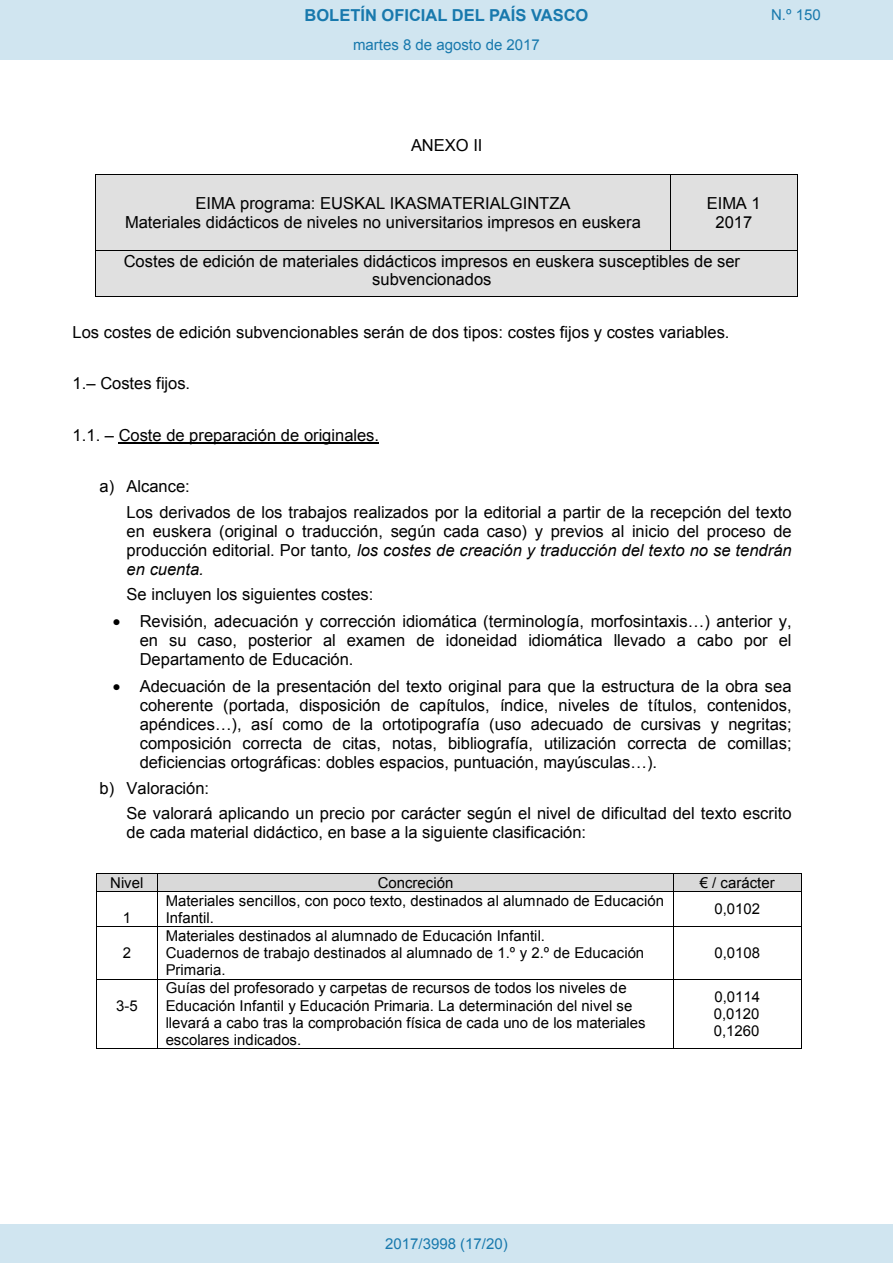
<style>
.page{position:relative;width:893px;height:1263px;background:#fff}
.page>*{position:absolute;margin:0;border:0;box-sizing:border-box;transform-origin:0 0}
.t1{font:16.5px/18.9px "Arial";color:#000;text-align:center}
.t2{font:700 16.5px "Arial";color:#1879ad}
.t3{font:15px/17.2px "Arial";color:#000}
.Paginacion_Centro{font:15px "Arial";color:#1879ad}
.s1{font-style:italic}
</style>
<div class="page">
<div style="left:96px;top:175px;width:574px;height:76px;background:#e0e0e0"></div>
<div style="left:671px;top:175px;width:126px;height:76px;background:#e0e0e0"></div>
<hr style="left:96px;top:174px;width:574px;height:1px;background:#000">
<hr style="left:671px;top:174px;width:126px;height:1px;background:#000">
<hr style="left:95px;top:175px;width:1px;height:76px;background:#000">
<hr style="left:670px;top:175px;width:1px;height:76px;background:#000">
<hr style="left:797px;top:175px;width:1px;height:76px;background:#000">
<div style="left:96px;top:251px;width:701px;height:45px;background:#e0e0e0"></div>
<hr style="left:96px;top:251px;width:574px;height:1px;background:#000">
<hr style="left:671px;top:251px;width:126px;height:1px;background:#000">
<hr style="left:95px;top:251px;width:1px;height:45px;background:#000">
<hr style="left:96px;top:296px;width:701px;height:1px;background:#000">
<hr style="left:797px;top:251px;width:1px;height:45px;background:#000">
<hr style="left:119px;top:442px;width:260px;height:2px;background:#000">
<div style="left:97px;top:874px;width:60px;height:17px;background:#d9d9d9"></div>
<div style="left:158px;top:874px;width:515px;height:17px;background:#d9d9d9"></div>
<div style="left:674px;top:874px;width:127px;height:17px;background:#d9d9d9"></div>
<hr style="left:97px;top:873px;width:60px;height:1px;background:#000">
<hr style="left:158px;top:873px;width:515px;height:1px;background:#000">
<hr style="left:674px;top:873px;width:127px;height:1px;background:#000">
<svg style="left:96px;top:873px;width:1px;height:19px"></svg>
<hr style="left:97px;top:891px;width:60px;height:1px;background:#000">
<svg style="left:157px;top:873px;width:1px;height:19px"></svg>
<hr style="left:158px;top:891px;width:515px;height:1px;background:#000">
<svg style="left:673px;top:873px;width:1px;height:19px"></svg>
<hr style="left:674px;top:891px;width:127px;height:1px;background:#000">
<svg style="left:801px;top:873px;width:1px;height:19px"></svg>
<hr style="left:96px;top:892px;width:1px;height:34px;background:#000">
<hr style="left:157px;top:892px;width:1px;height:34px;background:#000">
<hr style="left:673px;top:892px;width:1px;height:34px;background:#000">
<hr style="left:801px;top:892px;width:1px;height:34px;background:#000">
<hr style="left:97px;top:926px;width:60px;height:1px;background:#000">
<hr style="left:158px;top:926px;width:515px;height:1px;background:#000">
<hr style="left:674px;top:926px;width:127px;height:1px;background:#000">
<hr style="left:96px;top:927px;width:1px;height:52px;background:#000">
<hr style="left:157px;top:927px;width:1px;height:52px;background:#000">
<hr style="left:673px;top:927px;width:1px;height:52px;background:#000">
<hr style="left:801px;top:927px;width:1px;height:52px;background:#000">
<hr style="left:97px;top:979px;width:60px;height:1px;background:#000">
<hr style="left:158px;top:979px;width:515px;height:1px;background:#000">
<hr style="left:674px;top:979px;width:127px;height:1px;background:#000">
<hr style="left:96px;top:979px;width:1px;height:69px;background:#000">
<hr style="left:97px;top:1048px;width:60px;height:1px;background:#000">
<hr style="left:157px;top:979px;width:1px;height:69px;background:#000">
<hr style="left:158px;top:1048px;width:515px;height:1px;background:#000">
<hr style="left:673px;top:979px;width:1px;height:69px;background:#000">
<hr style="left:674px;top:1048px;width:127px;height:1px;background:#000">
<hr style="left:801px;top:979px;width:1px;height:69px;background:#000">
<div style="left:0;top:0;width:893px;height:60px;background:#d0e5f0"></div>
<div style="left:0;top:1225px;width:893px;height:38px;background:#d0e5f0"></div>
<p class="t2" style="left:305px;top:4px;width:285px">BOLETÍN OFICIAL DEL PAÍS VASCO</p>
<p class="Paginacion_Centro" style="left:771px;top:5px;width:51px">N.º 150</p>
<p class="Paginacion_Centro" style="left:353px;top:35px;width:188px">martes 8 de agosto de 2017</p>
<p class="t1" style="left:411px;top:136px;width:73px">ANEXO II</p>
<p class="t1" style="left:125px;top:194px;width:517px">EIMA programa: EUSKAL IKASMATERIALGINTZA<br>Materiales didácticos de niveles no universitarios impresos en euskera</p>
<p class="t1" style="left:707px;top:194px;width:56px">EIMA 1<br>2017</p>
<p class="t1" style="left:124px;top:252px;width:618px">Costes de edición de materiales didácticos impresos en euskera susceptibles de ser subvencionados</p>
<p class="t1" style="left:73px;top:323px;width:658px">Los costes de edición subvencionables serán de dos tipos: costes fijos y costes variables.</p>
<p class="t1" style="left:73px;top:374px;width:119px">1.– Costes fijos.</p>
<p class="t1" style="left:73px;top:426px;width:308px">1.1. – Coste de preparación de originales.</p>
<p class="t1" style="left:127px;top:473px;width:667px;line-height:26px;text-align:left;text-indent:-27px">a) Alcance:<br>Los derivados de los trabajos realizados por la editorial a partir de la recepción del texto</p>
<p class="t1" style="left:127px;top:522px;width:667px;text-align:justify">en euskera (original o traducción, según cada caso) y previos al inicio del proceso de producción editorial. Por tanto<span class="s1">, los costes de creación y traducción del texto no se tendrán en cuenta.</span></p>
<p class="t1" style="left:127px;top:585px;width:248px">Se incluyen los siguientes costes:</p>
<p class="t1" style="left:140px;top:612px;width:653px;text-align:justify;text-indent:-27px">• Revisión, adecuación y corrección idiomática (terminología, morfosintaxis…) anterior y, en su caso, posterior al examen de idoneidad idiomática llevado a cabo por el Departamento de Educación.</p>
<p class="t1" style="left:140px;top:677px;width:653px;text-align:justify;text-indent:-27px">• Adecuación de la presentación del texto original para que la estructura de la obra sea coherente (portada, disposición de capítulos, índice, niveles de títulos, contenidos, apéndices…), así como de la ortotipografía (uso adecuado de cursivas y negritas; composición correcta de citas, notas, bibliografía, utilización correcta de comillas; deficiencias ortográficas: dobles espacios, puntuación, mayúsculas…).</p>
<p class="t1" style="left:127px;top:775px;width:666px;line-height:26px;text-align:left;text-indent:-27px">b) Valoración:<br>Se valorará aplicando un precio por carácter según el nivel de dificultad del texto escrito</p>
<p class="t1" style="left:127px;top:823px;width:461px">de cada material didáctico, en base a la siguiente clasificación:</p>
<p class="t3" style="left:110px;top:874px;width:35px">Nivel</p>
<p class="t3" style="left:378px;top:874px;width:77px">Concreción</p>
<p class="t3" style="left:700px;top:874px;width:76px">€ / carácter</p>
<p class="t3" style="left:123px;top:909px;width:10px">1</p>
<p class="t3" style="left:166px;top:892px;width:500px">Materiales sencillos, con poco texto, destinados al alumnado de Educación<br>Infantil.</p>
<p class="t3" style="left:714px;top:900px;width:47px">0,0102</p>
<p class="t3" style="left:123px;top:944px;width:10px">2</p>
<p class="t3" style="left:116px;top:997px;width:23px">3-5</p>
<p class="t3" style="left:166px;top:927px;width:480px">Materiales destinados al alumnado de Educación Infantil.<br>Cuadernos de trabajo destinados al alumnado de 1.º y 2.º de Educación<br>Primaria.</p>
<p class="t3" style="left:714px;top:944px;width:47px">0,0108</p>
<p class="t3" style="left:166px;top:979px;width:481px">Guías del profesorado y carpetas de recursos de todos los niveles de Educación Infantil y Educación Primaria. La determinación del nivel se llevará a cabo tras la comprobación física de cada uno de los materiales escolares indicados.</p>
<p class="t3" style="left:714px;top:988px;width:48px;text-align:justify">0,0114<br>0,0120<br>0,1260</p>
<p class="Paginacion_Centro" style="left:385px;top:1234px;width:124px">2017/3998 (17/20)</p>
</div>
